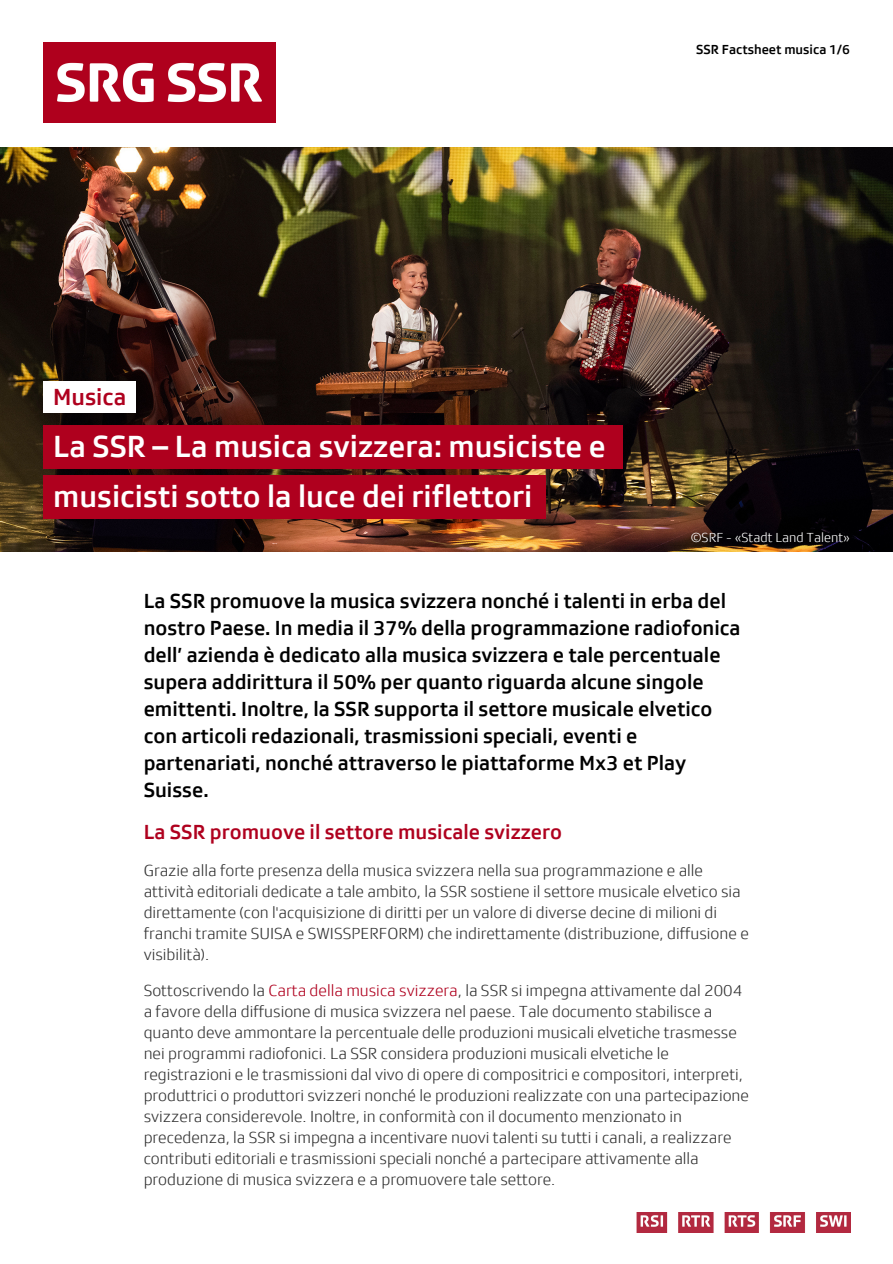
<style>
.page{position:relative;width:893px;height:1264px;background:#fff}
.page>*{position:absolute;margin:0;border:0;box-sizing:border-box;transform-origin:0 0}
.t1{font:500 31.5px "SRGSSR Type";color:#fff}
.t2{font:500 24px "SRGSSR Type";color:#af001e}
.t3{font:500 21px/27px "SRGSSR Type";color:#000}
.t4{font:500 21px "SRGSSR Type";color:#af001e}
.t5{font:300 16.5px/21px "SRGSSR Type";color:#333}
.t6{font:300 13.5px "SRGSSR Type";color:#fff}
.t7{font:500 13.5px "SRGSSR Type";color:#000}
.s1{color:#af001e}
</style>
<div class="page">
<img style="left:43px;top:42px;width:232px;height:80px">
<img style="left:0;top:148px;width:892px;height:403px">
<div style="left:43px;top:381px;width:93px;height:32px;background:#fff"></div>
<div style="left:43px;top:425px;width:579px;height:44px;background:#af001e"></div>
<div style="left:43px;top:475px;width:503px;height:43px;background:#af001e"></div>
<img style="left:636px;top:1212px;width:214px;height:20px">
<p class="t7" style="left:696px;top:41px;width:155px">SSR Factsheet musica 1/6</p>
<p class="t2" style="left:53px;top:382px;width:74px">Musica</p>
<p class="t1" style="left:53px;top:427px;width:554px">La SSR – La musica svizzera: musiciste e</p>
<p class="t1" style="left:53px;top:477px;width:480px">musicisti sotto la luce dei riflettori</p>
<p class="t6" style="left:690px;top:529px;width:161px">©SRF - «Stadt Land Talent»</p>
<p class="t3" style="left:144px;top:586px;width:598px">La SSR promuove la musica svizzera nonché i talenti in erba del nostro Paese. In media il 37% della programmazione radiofonica dell’ azienda è dedicato alla musica svizzera e tale percentuale supera addirittura il 50% per quanto riguarda alcune singole emittenti. Inoltre, la SSR supporta il settore musicale elvetico con articoli redazionali, trasmissioni speciali, eventi e partenariati, nonché attraverso le piattaforme Mx3 et Play Suisse.</p>
<p class="t4" style="left:144px;top:818px;width:420px">La SSR promuove il settore musicale svizzero</p>
<p class="t5" style="left:144px;top:859px;width:606px">Grazie alla forte presenza della musica svizzera nella sua programmazione e alle attività editoriali dedicate a tale ambito, la SSR sostiene il settore musicale elvetico sia direttamente (con l'acquisizione di diritti per un valore di diverse decine di milioni di franchi tramite SUISA e SWISSPERFORM) che indirettamente (distribuzione, diffusione e visibilità).</p>
<p class="t5" style="left:144px;top:979px;width:606px">Sottoscrivendo la <span class="s1">Carta della musica svizzera</span>, la SSR si impegna attivamente dal 2004 a favore della diffusione di musica svizzera nel paese. Tale documento stabilisce a quanto deve ammontare la percentuale delle produzioni musicali elvetiche trasmesse nei programmi radiofonici. La SSR considera produzioni musicali elvetiche le registrazioni e le trasmissioni dal vivo di opere di compositrici e compositori, interpreti, produttrici o produttori svizzeri nonché le produzioni realizzate con una partecipazione svizzera considerevole. Inoltre, in conformità con il documento menzionato in precedenza, la SSR si impegna a incentivare nuovi talenti su tutti i canali, a realizzare contributi editoriali e trasmissioni speciali nonché a partecipare attivamente alla produzione di musica svizzera e a promuovere tale settore.</p>
</div>
